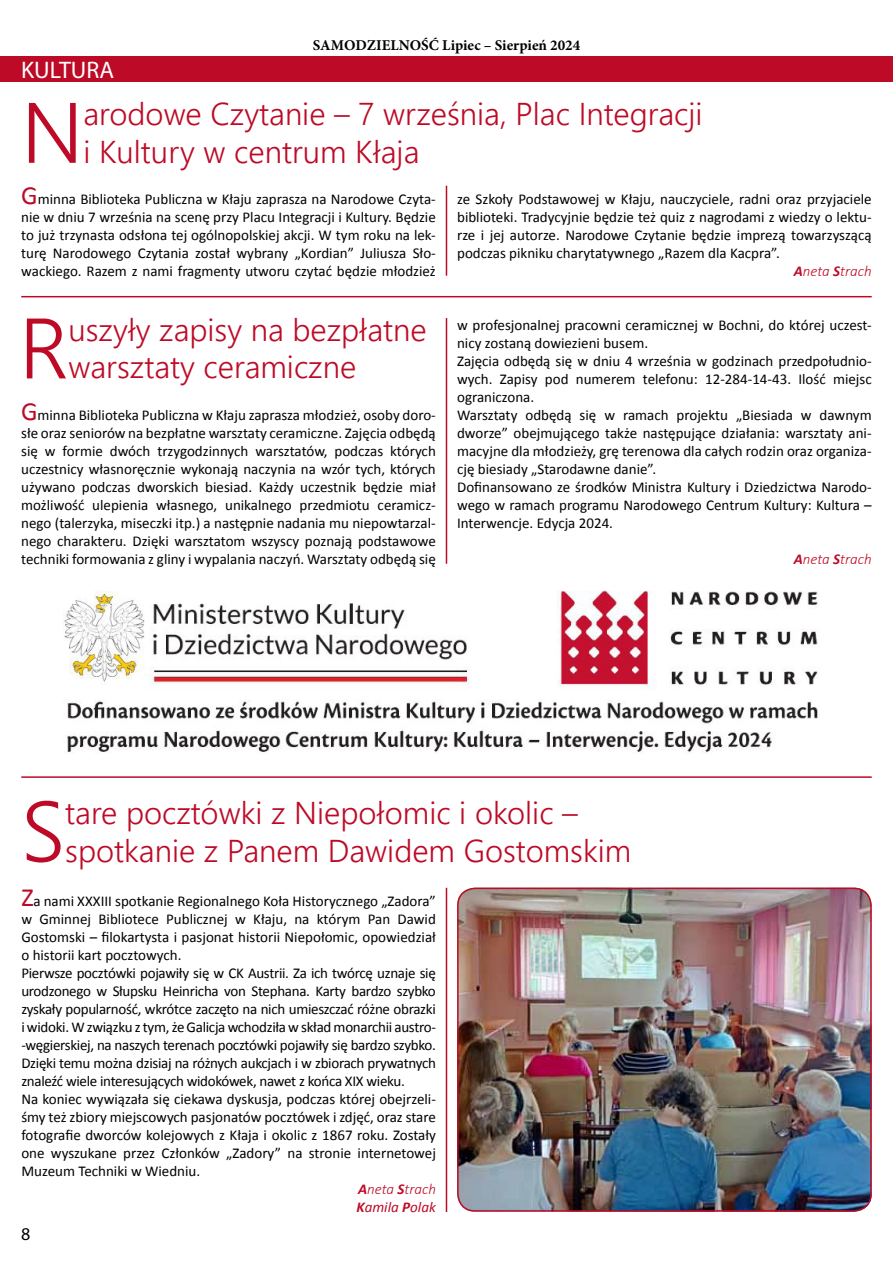
<style>
.page{position:relative;width:893px;height:1263px;background:#fff}
.page>*{position:absolute;margin:0;border:0;box-sizing:border-box;transform-origin:0 0}
.t1{font:300 85.5px "Segoe UI";color:#bd0a26}
.t2{font:300 31.5px/37.8px "Segoe UI";color:#bd0a26}
.t3{font:24px "Myriad Pro";color:#fff}
.t4{font:18px "Myriad Pro";color:#000}
.t5{font:15px/18px "Calibri";color:#000;text-align:justify}
.t6{font:15px "Calibri";letter-spacing:-.02em;color:#000}
.t7{font:italic 300 15px "Calibri";color:#bd0a26}
.t8{font:700 15px "Minion Pro";color:#000}
.t9{font:italic 15px "Calibri";color:#bd0a26}
.s1{font-size:26.25px;color:#bd0a26}
.s2{font-weight:700}
</style>
<div class="page">
<div style="left:0;top:56px;width:893px;height:26px;background:#bd0a26"></div>
<img style="left:457px;top:888px;width:412px;height:321px">
<div style="left:457px;top:888px;width:415px;height:324px;border:2px solid #bd0a26;border-radius:17px"></div>
<img style="left:67px;top:700px;width:751px;height:53px">
<img style="left:63px;top:590px;width:755px;height:99px">
<hr style="left:446px;top:186px;width:1px;height:90px;background:#bd0a26">
<hr style="left:446px;top:318px;width:1px;height:246px;background:#bd0a26">
<hr style="left:446px;top:888px;width:1px;height:324px;background:#bd0a26">
<hr style="left:21px;top:296px;width:851px;height:1px;background:#bd0a26">
<hr style="left:21px;top:776px;width:851px;height:2px;background:#bd0a26">
<p class="t8" style="left:313px;top:35px;width:269px">SAMODZIELNOŚĆ Lipiec – Sierpień 2024</p>
<h3 class="t3" style="left:21px;top:55px;width:94px">KULTURA</h3>
<h1 class="t1" style="left:21px;top:64px;width:64px">N</h1>
<h2 class="t2" style="left:83px;top:94px;width:621px">arodowe Czytanie – 7 września, Plac Integracji i Kultury w centrum Kłaja</h2>
<p class="t5" style="left:21px;top:190px;width:416px"><span class="s1">G</span>minna Biblioteka Publiczna w Kłaju zaprasza na Narodowe Czyta&shy;nie w dniu 7 września na scenę przy Placu Integracji i Kultury. Będzie to już trzynasta odsłona tej ogólnopolskiej akcji. W tym roku na lek&shy;turę Narodowego Czytania został wybrany „Kordian” Juliusza Sło&shy;wackiego. Razem z nami fragmenty utworu czytać będzie młodzież</p>
<p class="t5" style="left:457px;top:190px;width:416px">ze Szkoły Podstawowej w Kłaju, nauczyciele, radni oraz przyjaciele</p>
<p class="t5" style="left:457px;top:208px;width:416px">biblioteki. Tradycyjnie będzie też quiz z nagrodami z wiedzy o lektu-</p>
<p class="t5" style="left:457px;top:226px;width:416px">rze i jej autorze. Narodowe Czytanie będzie imprezą towarzyszącą</p>
<p class="t5" style="left:457px;top:244px;width:324px">podczas pikniku charytatywnego „Razem dla Kacpra”.</p>
<p class="t7" style="left:794px;top:261px;width:79px"><span class="s2">A</span>neta <span class="s2">S</span>trach</p>
<h1 class="t1" style="left:19px;top:279px;width:51px">R</h1>
<h2 class="t2" style="left:68px;top:310px;width:360px">uszyły zapisy na bezpłatne warsztaty ceramiczne</h2>
<p class="t5" style="left:21px;top:406px;width:416px"><span class="s1">G</span>minna Biblioteka Publiczna w Kłaju zaprasza młodzież, osoby doro&shy;słe oraz seniorów na bezpłatne warsztaty ceramiczne. Zajęcia odbędą się w formie dwóch trzygodzinnych warsztatów, podczas których uczestnicy własnoręcznie wykonają naczynia na wzór tych, których używano podczas dworskich biesiad. Każdy uczestnik będzie miał możliwość ulepienia własnego, unikalnego przedmiotu ceramicz&shy;nego (talerzyka, miseczki itp.) a następnie nadania mu niepowtarzal&shy;nego charakteru. Dzięki warsztatom wszyscy poznają podstawowe techniki formowania z gliny i wypalania naczyń. Warsztaty odbędą się</p>
<p class="t5" style="left:457px;top:316px;width:416px;text-align:left">w profesjonalnej pracowni ceramicznej w Bochni, do której uczest&shy;nicy zostaną dowiezieni busem.<br>Zajęcia odbędą się w dniu 4 września w godzinach przedpołudnio&shy;wych. Zapisy pod numerem telefonu: 12-284-14-43. Ilość miejsc ograniczona.<br>Warsztaty odbędą się w ramach projektu „Biesiada w dawnym dworze” obejmującego także następujące działania: warsztaty ani&shy;macyjne dla młodzieży, grę terenowa dla całych rodzin oraz organiza&shy;cję biesiady „Starodawne danie”.<br>Dofinansowano ze środków Ministra Kultury i Dziedzictwa Narodo&shy;wego w ramach programu Narodowego Centrum Kultury: Kultura – Interwencje. Edycja 2024.</p>
<p class="t7" style="left:794px;top:549px;width:79px"><span class="s2">A</span>neta <span class="s2">S</span>trach</p>
<h1 class="t1" style="left:21px;top:762px;width:45px">S</h1>
<h2 class="t2" style="left:65px;top:793px;width:568px">tare pocztówki z Niepołomic i okolic – spotkanie z Panem Dawidem Gostomskim</h2>
<p class="t5" style="left:21px;top:892px;width:416px"><span class="s1">Z</span>a nami XXXIII spotkanie Regionalnego Koła Historycznego „Zadora”</p>
<p class="t5" style="left:21px;top:910px;width:416px">w Gminnej Bibliotece Publicznej w Kłaju, na którym Pan Dawid</p>
<p class="t5" style="left:21px;top:928px;width:416px">Gostomski – filokartysta i pasjonat historii Niepołomic, opowiedział</p>
<p class="t5" style="left:21px;top:946px;width:162px">o historii kart pocztowych.</p>
<p class="t6" style="left:21px;top:963px;width:416px">Pierwsze pocztówki pojawiły się w CK Austrii. Za ich twórcę uznaje się</p>
<p class="t6" style="left:21px;top:981px;width:416px">urodzonego w Słupsku Heinricha von Stephana. Karty bardzo szybko</p>
<p class="t6" style="left:21px;top:999px;width:416px">zyskały popularność, wkrótce zaczęto na nich umieszczać różne obrazki</p>
<p class="t6" style="left:21px;top:1017px;width:416px">i widoki. W związku z tym, że Galicja wchodziła w skład monarchii austro-</p>
<p class="t6" style="left:21px;top:1035px;width:416px">-węgierskiej, na naszych terenach pocztówki pojawiły się bardzo szybko.</p>
<p class="t6" style="left:21px;top:1053px;width:416px">Dzięki temu można dzisiaj na różnych aukcjach i w zbiorach prywatnych</p>
<p class="t6" style="left:21px;top:1071px;width:385px">znaleźć wiele interesujących widokówek, nawet z końca XIX wieku.</p>
<p class="t5" style="left:21px;top:1090px;width:416px">Na koniec wywiązała się ciekawa dyskusja, podczas której obejrzeli-</p>
<p class="t5" style="left:21px;top:1108px;width:416px">śmy też zbiory miejscowych pasjonatów pocztówek i zdjęć, oraz stare</p>
<p class="t5" style="left:21px;top:1126px;width:416px">fotografie dworców kolejowych z Kłaja i okolic z 1867 roku. Zostały</p>
<p class="t5" style="left:21px;top:1144px;width:416px">one wyszukane przez Członków „Zadory” na stronie internetowej</p>
<p class="t5" style="left:21px;top:1162px;width:180px">Muzeum Techniki w Wiedniu.</p>
<p class="t7" style="left:358px;top:1179px;width:79px"><span class="s2">A</span>neta <span class="s2">S</span>trach</p>
<p class="t9" style="left:357px;top:1196px;width:81px"><span class="s2">K</span>amila <span class="s2">P</span>olak</p>
<p class="t4" style="left:21px;top:1223px;width:11px">8</p>
</div>
